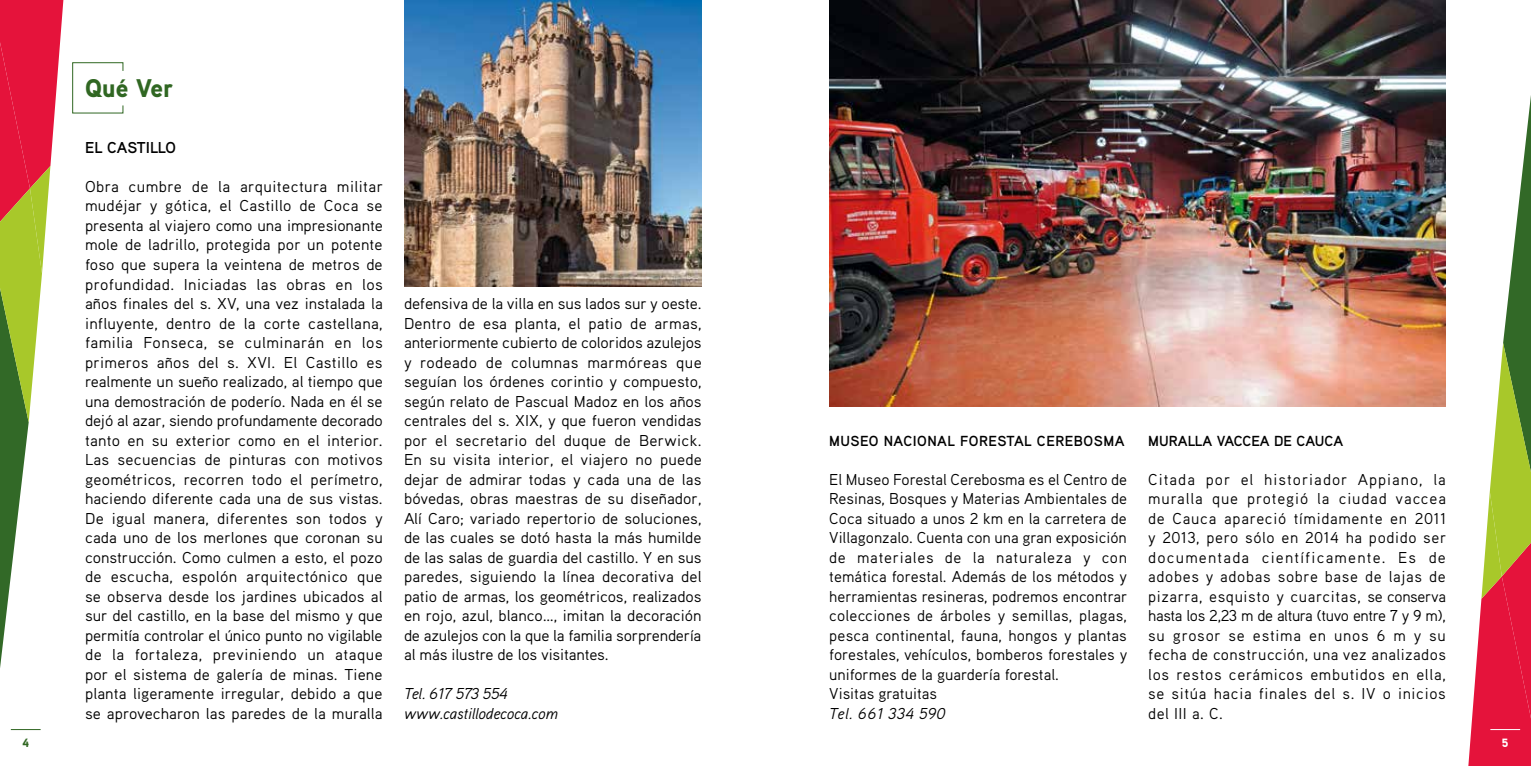
<style>
.page{position:relative;width:1531px;height:766px;background:#fff}
.page>*{position:absolute;margin:0;border:0;box-sizing:border-box;transform-origin:0 0}
.t1{font:900 25.5px "Aaux Pro";color:#306722}
.t2{font:15.75px/19.5px "Aaux Pro";color:#000;text-align:justify}
.t3{font:italic 15.75px/19.5px "Aaux Pro";letter-spacing:-.01em;color:#000}
.t4{font:italic 15.75px "Aaux Pro";letter-spacing:.03em;color:#000}
.t5{font:700 15.75px "Aaux Pro";color:#000}
.t6{font:700 14.55px "Aaux Pro";letter-spacing:.015em;color:#000}
.t7{font:900 12px "Aaux Pro";color:#306722}
.t8{font:900 12px "Aaux Pro";color:#fff}
</style>
<div class="page">
<img style="left:404px;top:0;width:298px;height:286px">
<svg style="left:72px;top:62px;width:52px;height:52px"></svg>
<img style="left:829px;top:0;width:617px;height:406px">
<svg style="left:0;top:0;width:64px;height:731px"></svg>
<svg style="left:1468px;top:95px;width:63px;height:670px"></svg>
<hr style="left:11px;top:729px;width:30px;height:1px;background:#306722">
<hr style="left:1490px;top:729px;width:30px;height:1px;background:#fff">
<h1 class="t1" style="left:85px;top:72px;width:90px">Qué Ver</h1>
<p class="t5" style="left:85px;top:137px;width:92px">EL CASTILLO</p>
<p class="t2" style="left:85px;top:176px;width:300px">Obra cumbre de la arquitectura militar mudéjar y gótica, el Castillo de Coca se presenta al viajero como una impresionante mole de ladrillo, protegida por un potente foso que supera la veintena de metros de profundidad. Iniciadas las obras en los años finales del s. XV, una vez instalada la influyente, dentro de la corte castellana, familia Fonseca, se culminarán en los primeros años del s. XVI. El Castillo es realmente un sueño realizado, al tiempo que una demostración de poderío. Nada en él se dejó al azar, siendo profundamente decorado tanto en su exterior como en el interior.<br>Las secuencias de pinturas con motivos geométricos, recorren todo el perímetro, haciendo diferente cada una de sus vistas.<br>De igual manera, diferentes son todos y cada uno de los merlones que coronan su construcción. Como culmen a esto, el pozo de escucha, espolón arquitectónico que se observa desde los jardines ubicados al sur del castillo, en la base del mismo y que permitía controlar el único punto no vigilable de la fortaleza, previniendo un ataque por el sistema de galería de minas. Tiene planta ligeramente irregular, debido a que se aprovecharon las paredes de la muralla</p>
<p class="t2" style="left:404px;top:293px;width:299px">defensiva de la villa en sus lados sur y oeste.<br>Dentro de esa planta, el patio de armas, anteriormente cubierto de coloridos azulejos y rodeado de columnas marmóreas que seguían los órdenes corintio y compuesto, según relato de Pascual Madoz en los años centrales del s. XIX, y que fueron vendidas por el secretario del duque de Berwick.<br>En su visita interior, el viajero no puede dejar de admirar todas y cada una de las bóvedas, obras maestras de su diseñador, Alí Caro; variado repertorio de soluciones, de las cuales se dotó hasta la más humilde de las salas de guardia del castillo. Y en sus paredes, siguiendo la línea decorativa del patio de armas, los geométricos, realizados en rojo, azul, blanco…, imitan la decoración de azulejos con la que la familia sorprendería al más ilustre de los visitantes.</p>
<p class="t3" style="left:404px;top:683px;width:155px">Tel. 617 573 554 www.castillodecoca.com</p>
<p class="t6" style="left:829px;top:431px;width:297px">MUSEO NACIONAL FORESTAL CEREBOSMA</p>
<p class="t2" style="left:829px;top:469px;width:300px;text-align:left">El Museo Forestal Cerebosma es el Centro de Resinas, Bosques y Materias Ambientales de Coca situado a unos 2 km en la carretera de Villagonzalo. Cuenta con una gran exposición de materiales de la naturaleza y con temática forestal. Además de los métodos y herramientas resineras, podremos encontrar colecciones de árboles y semillas, plagas, pesca continental, fauna, hongos y plantas forestales, vehículos, bomberos forestales y uniformes de la guardería forestal.<br>Visitas gratuitas</p>
<p class="t4" style="left:829px;top:703px;width:118px">Tel. 661 334 590</p>
<p class="t6" style="left:1148px;top:431px;width:196px">MURALLA VACCEA DE CAUCA</p>
<p class="t2" style="left:1148px;top:469px;width:300px">Citada por el historiador Appiano, la muralla que protegió la ciudad vaccea de Cauca apareció tímidamente en 2011 y 2013, pero sólo en 2014 ha podido ser documentada científicamente. Es de adobes y adobas sobre base de lajas de pizarra, esquisto y cuarcitas, se conserva hasta los 2,23 m de altura (tuvo entre 7 y 9 m), su grosor se estima en unos 6 m y su fecha de construcción, una vez analizados los restos cerámicos embutidos en ella, se sitúa hacia finales del s. IV o inicios del III a. C.</p>
<p class="t7" style="left:22px;top:734px;width:8px">4</p>
<p class="t8" style="left:1502px;top:734px;width:8px">5</p>
</div>
